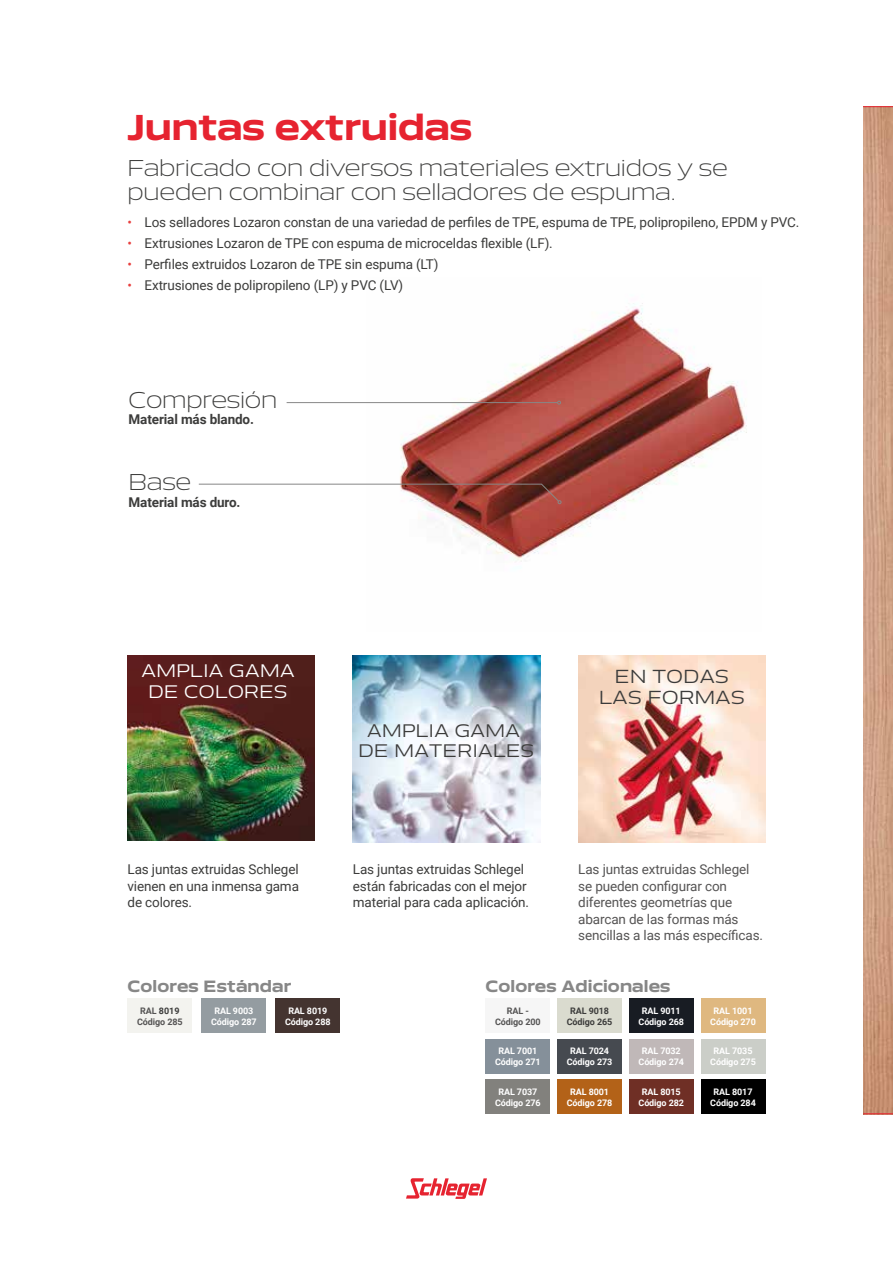
<style>
.page{position:relative;width:893px;height:1263px;background:#fff}
.page>*{position:absolute;margin:0;border:0;box-sizing:border-box;transform-origin:0 0}
.t1{font:700 33px "Aero";color:#e62330}
.t2{font:300 21px/24px "Aero";letter-spacing:-.01em;color:#3c3c3b}
.t3{font:17.4px/20.9px "Aero";letter-spacing:.025em;color:#3c3c3b;text-align:center}
.t4{font:16.65px/20.1px "Aero";letter-spacing:.025em;color:#3c3c3b;text-align:center}
.t5{font:16.65px/20.9px "Aero";letter-spacing:.025em;color:#fff;text-align:center}
.t6{font:700 15px "Aero";letter-spacing:.01em;color:#878787}
.t7{font:13.5px/16.5px "Roboto";letter-spacing:-.01em;color:#3c3c3b;text-align:justify}
.t8{font:13.5px/16.5px "Roboto";letter-spacing:-.01em;color:#555454}
.t9{font:700 13.5px "Roboto";letter-spacing:-.01em;color:#3c3c3b}
.t10{font:700 9px/10.8px "Roboto";letter-spacing:-.01em;color:#fff;text-align:center}
.t11{font:700 9px/10.8px "Roboto";letter-spacing:-.01em;color:#555454;text-align:center}
.t12{font:700 9px/10.8px "Roboto";letter-spacing:-.01em;color:#3c3c3b;text-align:center}
.s1{color:#e8403f}
.s2{color:#3c3c3b}
</style>
<div class="page">
<img style="left:367px;top:303px;width:380px;height:259px">
<div style="left:128px;top:999px;width:64px;height:34px;background:#f3f3ef"></div>
<div style="left:202px;top:999px;width:64px;height:34px;background:#949ca1"></div>
<div style="left:275px;top:999px;width:65px;height:34px;background:#443430"></div>
<div style="left:485px;top:999px;width:65px;height:34px;background:#f6f6f6"></div>
<div style="left:557px;top:999px;width:65px;height:34px;background:#dadbcf"></div>
<div style="left:629px;top:999px;width:65px;height:34px;background:#181c23"></div>
<div style="left:701px;top:999px;width:64px;height:34px;background:#dfb880"></div>
<div style="left:485px;top:1039px;width:65px;height:35px;background:#85909a"></div>
<div style="left:557px;top:1039px;width:65px;height:35px;background:#464a50"></div>
<div style="left:629px;top:1039px;width:65px;height:35px;background:#c0b8b8"></div>
<div style="left:701px;top:1039px;width:64px;height:35px;background:#cbcec8"></div>
<div style="left:485px;top:1079px;width:65px;height:35px;background:#82817d"></div>
<div style="left:557px;top:1079px;width:65px;height:35px;background:#b36218"></div>
<div style="left:629px;top:1079px;width:65px;height:35px;background:#6f2f25"></div>
<div style="left:701px;top:1079px;width:64px;height:35px;background:#000"></div>
<svg style="left:406px;top:1178px;width:81px;height:21px"></svg>
<img style="left:863px;top:107px;width:30px;height:1006px">
<hr style="left:863px;top:1113px;width:30px;height:1px;background:#e62330">
<hr style="left:863px;top:106px;width:30px;height:1px;background:#e62330">
<img style="left:128px;top:655px;width:187px;height:186px">
<img style="left:353px;top:655px;width:187px;height:188px">
<img style="left:578px;top:655px;width:187px;height:188px">
<hr style="left:287px;top:402px;width:271px;height:1px;background:#878787">
<svg style="left:198px;top:483px;width:363px;height:21px"></svg>
<h1 class="t1" style="left:128px;top:107px;width:346px">Juntas extruidas</h1>
<h2 class="t2" style="left:128px;top:156px;width:602px">Fabricado con diversos materiales extruidos y se pueden combinar con selladores de espuma.</h2>
<p class="t7" style="left:128px;top:213px;width:673px"><span class="s1">•</span> Los selladores Lozaron constan de una variedad de perfiles de TPE, espuma de TPE, polipropileno, EPDM y PVC.</p>
<p class="t7" style="left:128px;top:234px;width:427px"><span class="s1">•</span> Extrusiones Lozaron de TPE con espuma de microceldas flexible (LF).</p>
<p class="t7" style="left:128px;top:255px;width:312px"><span class="s1">•</span> Perfiles extruidos Lozaron de TPE sin espuma (LT)</p>
<p class="t7" style="left:128px;top:276px;width:277px"><span class="s1">•</span> Extrusiones de polipropileno (LP) y PVC (LV)</p>
<h2 class="t2" style="left:129px;top:388px;width:150px">Compresión</h2>
<p class="t9" style="left:129px;top:410px;width:127px">Material más blando.</p>
<h2 class="t2" style="left:129px;top:470px;width:64px">Base</h2>
<p class="t9" style="left:129px;top:492px;width:113px">Material más duro.</p>
<p class="t5" style="left:141px;top:660px;width:155px">AMPLIA GAMA<br>DE COLORES</p>
<p class="t4" style="left:359px;top:721px;width:177px">AMPLIA GAMA<br>DE MATERIALES</p>
<p class="t3" style="left:599px;top:666px;width:147px">EN TODAS<br>LAS FORMAS</p>
<p class="t7" style="left:128px;top:861px;width:173px">Las juntas extruidas Schlegel vienen en una inmensa gama de colores.</p>
<p class="t7" style="left:353px;top:861px;width:178px;text-align:left">Las juntas extruidas Schlegel están fabricadas con el mejor material para cada aplicación.</p>
<p class="t8" style="left:578px;top:861px;width:186px">Las juntas extruidas Schlegel se pueden configurar con diferentes geometrías que abarcan de las formas más sencillas a las más específicas.</p>
<p class="t6" style="left:128px;top:977px;width:165px">Colores Estándar</p>
<p class="t6" style="left:485px;top:977px;width:186px">Colores Adicionales</p>
<p class="t11" style="left:137px;top:1005px;width:47px">RAL <span class="s2">8019<br></span>Código 285</p>
<p class="t10" style="left:211px;top:1005px;width:47px">RAL 9003<br>Código 287</p>
<p class="t10" style="left:285px;top:1005px;width:47px">RAL 8019<br>Código 288</p>
<p class="t11" style="left:495px;top:1005px;width:47px">RAL -<br>Código 200</p>
<p class="t12" style="left:567px;top:1005px;width:47px">RAL 9018<br>Código 265</p>
<p class="t10" style="left:638px;top:1005px;width:47px">RAL 9011<br>Código 268</p>
<p class="t10" style="left:710px;top:1005px;width:47px">RAL 1001<br>Código 270</p>
<p class="t10" style="left:495px;top:1045px;width:47px">RAL 7001<br>Código 271</p>
<p class="t10" style="left:567px;top:1045px;width:47px">RAL 7024<br>Código 273</p>
<p class="t10" style="left:638px;top:1045px;width:47px">RAL 7032<br>Código 274</p>
<p class="t10" style="left:710px;top:1045px;width:47px">RAL 7035<br>Código 275</p>
<p class="t10" style="left:495px;top:1086px;width:47px">RAL 7037<br>Código 276</p>
<p class="t10" style="left:567px;top:1086px;width:47px">RAL 8001<br>Código 278</p>
<p class="t10" style="left:638px;top:1086px;width:47px">RAL 8015<br>Código 282</p>
<p class="t10" style="left:710px;top:1086px;width:47px">RAL 8017<br>Código 284</p>
</div>
